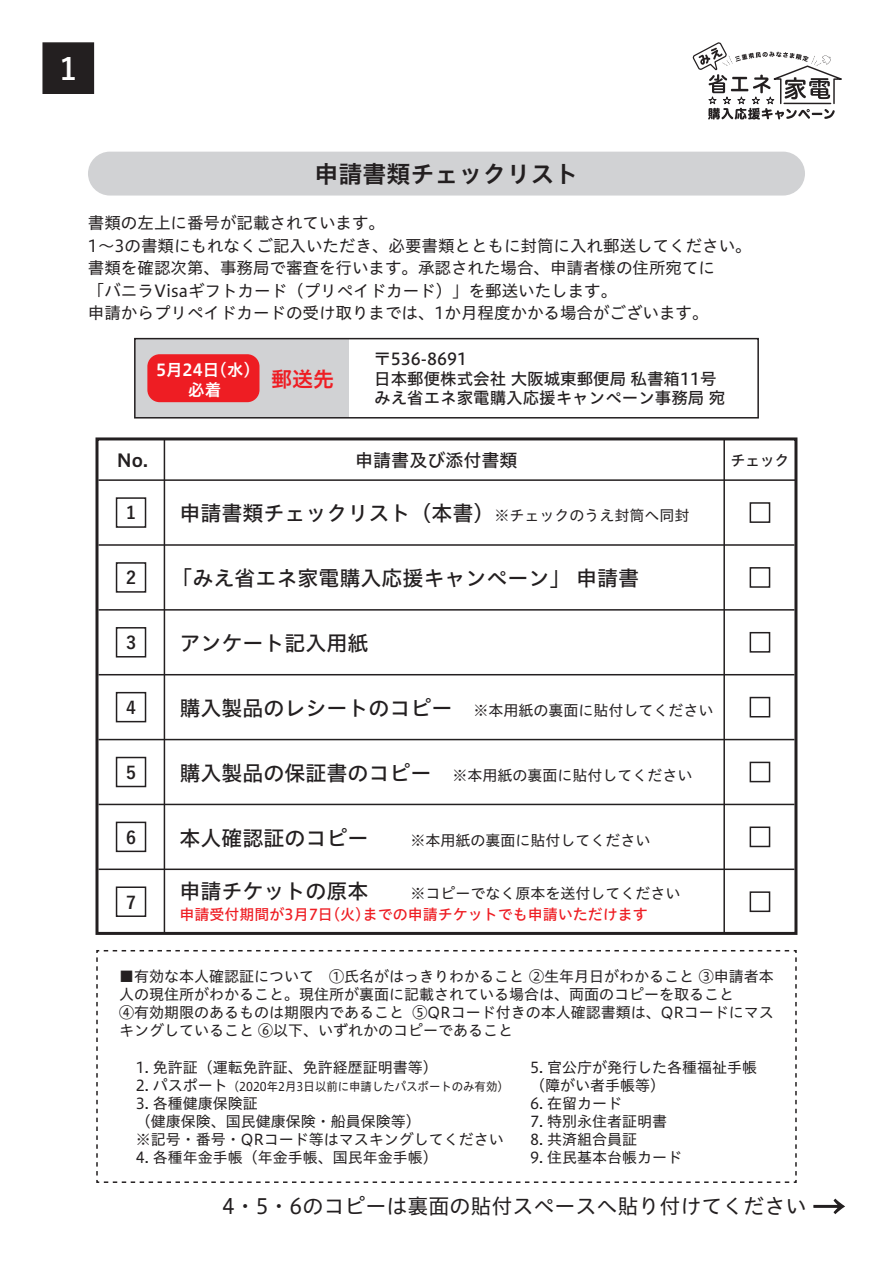
<style>
.page{position:relative;width:893px;height:1263px;background:#fff}
.page>*{position:absolute;margin:0;border:0;box-sizing:border-box;transform-origin:0 0}
.t1{font:700 30px "Yu Gothic";color:#fff}
.t2{font:24px "Hiragino UD Sans Std W6";color:#231f20}
.t3{font:21px "Hiragino UD Sans Std W5";color:#231f20}
.t4{font:21px "Hiragino UD Sans Std W4";color:#231f20}
.t5{font:21px "Hiragino UD Sans Std W6";color:#ee1d23}
.t6{font:18px "Hiragino UD Sans Std W5";color:#231f20}
.t7{font:18px "Hiragino UD Sans Std W6";color:#231f20}
.t8{font:700 17.4px "Yu Gothic";color:#231f20}
.t9{font:16.5px/22.5px "Hiragino UD Sans Std W4";color:#231f20}
.t10{font:16.5px/19.8px "Hiragino UD Sans Std W5";color:#231f20}
.t11{font:16.5px/19.8px "Hiragino UD Sans Std W6";color:#fff;text-align:center}
.t12{font:15px/18px "Hiragino UD Sans Std W4";color:#231f20}
.t13{font:15px "Hiragino UD Sans Std W5";color:#ee1d23}
.t14{font:15px "Hiragino UD Sans Std W5";color:#231f20}
.t15{font:12px "Hiragino UD Sans Std W4";color:#231f20;scale:.95 1}
.s1{font-family:"Hiragino UD Sans Std W4";font-size:15px}
.s2{font-family:"Hiragino UD Sans Std W5";font-size:21px}
.s3{font-size:15px}
.s4{font-family:"Hiragino UD Sans Std W6";font-size:33px}
</style>
<div class="page">
<div style="left:88px;top:152px;width:717px;height:43px;background:#d1d2d4;border-radius:22px"></div>
<svg style="left:813px;top:1198px;width:32px;height:16px"></svg>
<div style="left:42px;top:42px;width:52px;height:52px;background:#231f20;border:2px solid #231f20"></div>
<svg style="left:96px;top:950px;width:701px;height:233px"></svg>
<div style="left:116px;top:497px;width:30px;height:31px;border:2px solid #231f20"></div>
<div style="left:116px;top:562px;width:30px;height:30px;border:2px solid #231f20"></div>
<div style="left:116px;top:627px;width:30px;height:30px;border:2px solid #231f20"></div>
<div style="left:116px;top:692px;width:30px;height:30px;border:2px solid #231f20"></div>
<div style="left:116px;top:756px;width:30px;height:31px;border:2px solid #231f20"></div>
<div style="left:116px;top:886px;width:30px;height:31px;border:2px solid #231f20"></div>
<div style="left:116px;top:821px;width:30px;height:31px;border:2px solid #231f20"></div>
<div style="left:95px;top:437px;width:702px;height:498px;border:3px solid #231f20"></div>
<hr style="left:98px;top:544px;width:696px;height:2px;background:#231f20">
<hr style="left:98px;top:479px;width:699px;height:2px;background:#231f20">
<hr style="left:98px;top:609px;width:696px;height:1px;background:#231f20">
<hr style="left:98px;top:674px;width:696px;height:1px;background:#231f20">
<hr style="left:98px;top:739px;width:696px;height:1px;background:#231f20">
<hr style="left:98px;top:803px;width:696px;height:2px;background:#231f20">
<hr style="left:98px;top:868px;width:696px;height:2px;background:#231f20">
<hr style="left:164px;top:439px;width:1px;height:494px;background:#231f20">
<hr style="left:723px;top:439px;width:2px;height:494px;background:#231f20">
<div style="left:749px;top:502px;width:21px;height:21px;border:2px solid #231f20"></div>
<div style="left:749px;top:567px;width:21px;height:21px;border:2px solid #231f20"></div>
<div style="left:749px;top:632px;width:21px;height:20px;border:2px solid #231f20"></div>
<div style="left:749px;top:697px;width:21px;height:20px;border:2px solid #231f20"></div>
<div style="left:749px;top:761px;width:21px;height:21px;border:2px solid #231f20"></div>
<div style="left:749px;top:826px;width:21px;height:21px;border:2px solid #231f20"></div>
<div style="left:749px;top:891px;width:21px;height:21px;border:2px solid #231f20"></div>
<svg style="left:692px;top:42px;width:150px;height:78px"></svg>
<div style="left:135px;top:338px;width:214px;height:80px;background:#d1d2d4"></div>
<div style="left:134px;top:338px;width:625px;height:80px;border:2px solid #231f20"></div>
<div style="left:147px;top:354px;width:112px;height:48px;background:#ee1d23;border-radius:12px"></div>
<h1 class="t1" style="left:60px;top:52px;width:19px">1</h1>
<h2 class="t2" style="left:314px;top:156px;width:266px">申請書類チェックリスト</h2>
<p class="t9" style="left:88px;top:211px;width:665px">書類の左上に番号が記載されています。<br>1～3の書類にもれなくご記入いただき、必要書類とともに封筒に入れ郵送してください。書類を確認次第、事務局で審査を行います。承認された場合、申請者様の住所宛てに<br>「バニラVisaギフトカード（プリペイドカード）」を郵送いたします。<br>申請からプリペイドカードの受け取りまでは、1か月程度かかる場合がございます。</p>
<p class="t11" style="left:156px;top:359px;width:106px">5月24日（水）必着</p>
<h3 class="t5" style="left:271px;top:363px;width:64px">郵送先</h3>
<p class="t10" style="left:374px;top:348px;width:352px">〒536-8691<br>日本郵便株式会社 大阪城東郵便局 私書箱11号みえ省エネ家電購入応援キャンペーン事務局 宛</p>
<p class="t7" style="left:117px;top:446px;width:33px">No.</p>
<p class="t6" style="left:355px;top:446px;width:164px">申請書及び添付書類</p>
<h3 class="t3" style="left:179px;top:497px;width:511px">申請書類チェックリスト（本書）<span class="s1">※チェックのうえ封筒へ同封</span></h3>
<p class="t8" style="left:126px;top:503px;width:11px">1</p>
<p class="t8" style="left:126px;top:568px;width:11px">2</p>
<h3 class="t3" style="left:171px;top:562px;width:469px">「みえ省エネ家電購入応援キャンペーン」 申請書</h3>
<p class="t8" style="left:126px;top:633px;width:11px">3</p>
<h3 class="t3" style="left:179px;top:627px;width:190px">アンケート記入用紙</h3>
<p class="t8" style="left:126px;top:698px;width:11px">4</p>
<p class="t12" style="left:179px;top:701px;width:536px"><span class="s2">購入製品のレシートのコピー　</span>※本用紙の裏面に貼付してください</p>
<p class="t8" style="left:126px;top:762px;width:11px">5</p>
<p class="t12" style="left:179px;top:765px;width:514px"><span class="s2">購入製品の保証書のコピー　</span>※本用紙の裏面に貼付してください</p>
<p class="t8" style="left:126px;top:827px;width:11px">6</p>
<p class="t12" style="left:179px;top:830px;width:472px"><span class="s2">本人確認証のコピー　　</span>※本用紙の裏面に貼付してください</p>
<p class="t8" style="left:126px;top:892px;width:11px">7</p>
<p class="t12" style="left:179px;top:883px;width:502px"><span class="s2">申請チケットの原本　　</span>※コピーでなく原本を送付してください</p>
<p class="t13" style="left:179px;top:903px;width:470px">申請受付期間が3月7日(火)までの申請チケットでも申請いただけます</p>
<p class="t14" style="left:730px;top:449px;width:60px">チェック</p>
<p class="t12" style="left:119px;top:966px;width:656px">■有効な本人確認証について　①氏名がはっきりわかること ②生年月日がわかること ③申請者本人の現住所がわかること。現住所が裏面に記載されている場合は、両面のコピーを取ること<br>④有効期限のあるものは期限内であること ⑤QRコード付きの本人確認書類は、QRコードにマスキングしていること ⑥以下、いずれかのコピーであること</p>
<p class="t12" style="left:136px;top:1057px;width:304px">1. 免許証（運転免許証、免許経歴証明書等）</p>
<p class="t15" style="left:136px;top:1077px;width:394px"><span class="s3">2. パスポート</span>（2020年2月3日以前に申請したパスポートのみ有効）</p>
<p class="t12" style="left:136px;top:1093px;width:370px">3. 各種健康保険証<br>（健康保険、国民健康保険・船員保険等）<br>※記号・番号・QRコード等はマスキングしてください</p>
<p class="t12" style="left:136px;top:1147px;width:304px">4. 各種年金手帳（年金手帳、国民年金手帳）</p>
<p class="t12" style="left:530px;top:1057px;width:229px">5. 官公庁が発行した各種福祉手帳（障がい者手帳等）</p>
<p class="t12" style="left:530px;top:1093px;width:94px">6. 在留カード</p>
<p class="t12" style="left:530px;top:1111px;width:139px">7. 特別永住者証明書</p>
<p class="t12" style="left:530px;top:1129px;width:109px">8. 共済組合員証</p>
<p class="t12" style="left:530px;top:1147px;width:154px">9. 住民基本台帳カード</p>
<h3 class="t4" style="left:222px;top:1190px;width:624px">4・5・6のコピーは裏面の貼付スペースへ貼り付けてください <span class="s4">→</span></h3>
</div>
